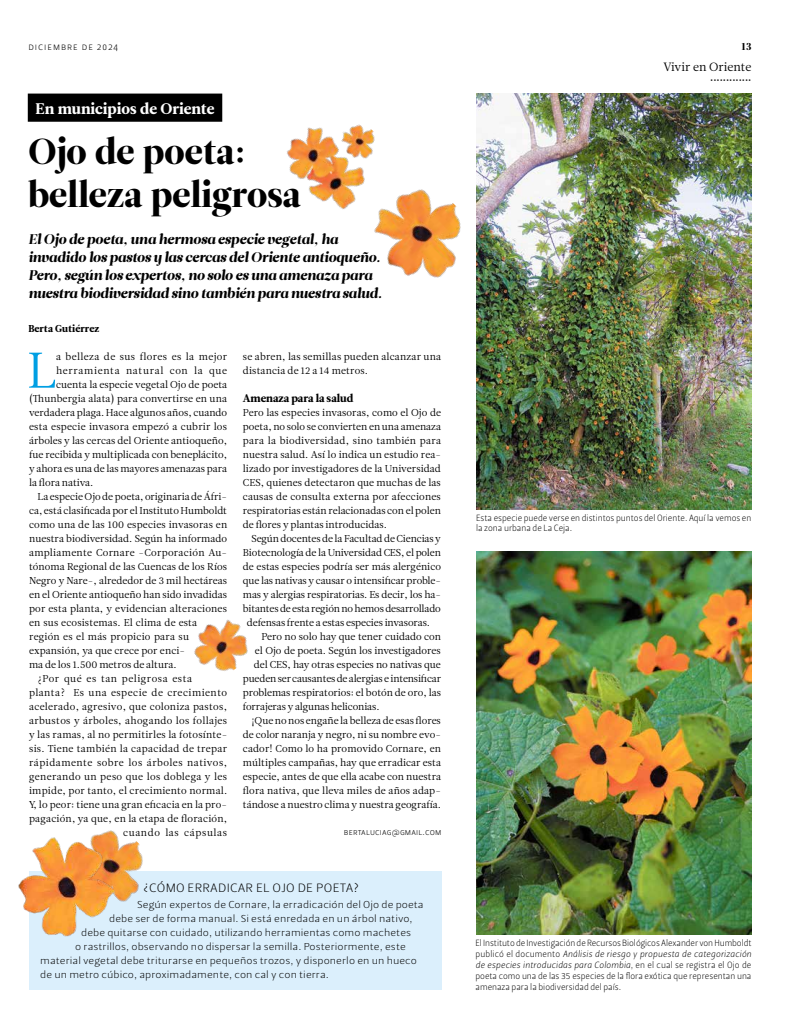
<style>
.page{position:relative;width:794px;height:1035px;background:#fff}
.page>*{position:absolute;margin:0;border:0;box-sizing:border-box;transform-origin:0 0}
.t1{font:50px "Leitura News Roman 1";color:#009fe3}
.t2{font:36px/43.2px "Leitura Display";color:#000}
.t3{font:15.4px "Leitura News Roman 4";color:#fff}
.t4{font:italic 14px/18px "Leitura Display";color:#000}
.t5{font:12px "Leitura Sans Grot 1";letter-spacing:.02em;color:#000;scale:1.15 1}
.t6{font:12px "Leitura News Roman 1";color:#000}
.t7{font:11px "Leitura News Roman 4";color:#000}
.t8{font:10px/14px "Leitura News Roman 1";letter-spacing:.005em;color:#000}
.t9{font:10px "Leitura Sans Grot 1";letter-spacing:.005em;color:#000;scale:1.15 1}
.t10{font:10px "Leitura News Roman 1";letter-spacing:.03em;color:#000}
.t11{font:10px "Leitura News Roman 1";letter-spacing:-.015em;color:#000}
.t12{font:10px "Leitura News Roman 1";letter-spacing:.035em;color:#000}
.t13{font:10px "Leitura News Roman 1";letter-spacing:.05em;color:#000}
.t14{font:10px "Leitura News Roman 1";letter-spacing:.045em;color:#000}
.t15{font:10px "Leitura News Roman 1";letter-spacing:.04em;color:#000}
.t16{font:10px "Leitura News Roman 1";letter-spacing:.025em;color:#000}
.t17{font:10px "Leitura News Roman 1";letter-spacing:.065em;color:#000}
.t18{font:10px "Leitura News Roman 1";letter-spacing:.06em;color:#000}
.t19{font:10px "Leitura Sans Grot 1";letter-spacing:.1em;color:#000}
.t20{font:10px "Leitura News Roman 4";letter-spacing:.01em;color:#000}
.t21{font:10px "Leitura Display";color:#000}
.t22{font:9px/10.8px "Leitura Sans Grot 1";color:#000}
.t23{font:9px/10.8px "Leitura Sans Italic 1";letter-spacing:.015em;color:#000}
.t24{font:9px "Leitura Sans Grot 1";letter-spacing:.02em;color:#000}
.t25{font:8px "Leitura Display";color:#000}
.s1{font-family:"Leitura Sans Grot 1"}
</style>
<div class="page">
<img style="left:476px;top:94px;width:275px;height:415px">
<div style="left:28px;top:94px;width:194px;height:28px;background:#000"></div>
<img style="left:476px;top:551px;width:275px;height:383px">
<div style="left:29px;top:871px;width:412px;height:118px;background:#dbeffc"></div>
<img style="left:374px;top:168px;width:112px;height:132px">
<img style="left:101px;top:830px;width:42px;height:72px">
<img style="left:18px;top:834px;width:95px;height:103px">
<img style="left:287px;top:127px;width:98px;height:95px">
<img style="left:194px;top:619px;width:54px;height:52px">
<img style="left:334px;top:124px;width:50px;height:42px">
<p class="t19" style="left:28px;top:41px;width:91px">diciembre de 2024</p>
<h3 class="t3" style="left:35px;top:99px;width:181px">En municipios de Oriente</h3>
<h2 class="t2" style="left:28px;top:130px;width:274px">Ojo de poeta: belleza peligrosa</h2>
<h3 class="t4" style="left:28px;top:230px;width:355px">El Ojo de poeta, una hermosa especie vegetal, ha invadido los pastos y las cercas del Oriente antioqueño.<br>Pero, según los expertos, no solo es una amenaza para nuestra biodiversidad sino también para nuestra salud.</h3>
<p class="t20" style="left:28px;top:322px;width:72px">Berta Gutiérrez</p>
<h1 class="t1" style="left:27px;top:341px;width:31px">L</h1>
<p class="t15" style="left:56px;top:350px;width:173px">a belleza de sus flores es la mejor</p>
<p class="t17" style="left:56px;top:364px;width:173px">herramienta natural con la que</p>
<p class="t8" style="left:56px;top:377px;width:173px">cuenta la especie vegetal Ojo de poeta</p>
<p class="t8" style="left:29px;top:391px;width:199px">(Thunbergia alata) para convertirse en una</p>
<p class="t8" style="left:29px;top:405px;width:200px">verdadera plaga. Hace algunos años, cuando</p>
<p class="t8" style="left:29px;top:419px;width:199px">esta especie invasora empezó a cubrir los</p>
<p class="t8" style="left:29px;top:433px;width:199px">árboles y las cercas del Oriente antioqueño,</p>
<p class="t8" style="left:29px;top:447px;width:199px">fue recibida y multiplicada con beneplácito,</p>
<p class="t8" style="left:29px;top:461px;width:200px">y ahora es una de las mayores amenazas para</p>
<p class="t8" style="left:29px;top:475px;width:66px">la flora nativa.</p>
<p class="t8" style="left:38px;top:489px;width:191px">La especie Ojo de poeta, originaria de Áfri-</p>
<p class="t8" style="left:29px;top:503px;width:199px">ca, está clasificada por el Instituto Humboldt</p>
<p class="t8" style="left:29px;top:517px;width:200px">como una de las 100 especies invasoras en</p>
<p class="t8" style="left:29px;top:531px;width:200px">nuestra biodiversidad. Según ha informado</p>
<p class="t10" style="left:29px;top:546px;width:200px">ampliamente Cornare -Corporación Au-</p>
<p class="t8" style="left:29px;top:559px;width:199px">tónoma Regional de las Cuencas de los Ríos</p>
<p class="t8" style="left:29px;top:573px;width:200px">Negro y Nare-, alrededor de 3 mil hectáreas</p>
<p class="t8" style="left:29px;top:587px;width:200px">en el Oriente antioqueño han sido invadidas</p>
<p class="t8" style="left:29px;top:601px;width:199px">por esta planta, y evidencian alteraciones</p>
<p class="t8" style="left:29px;top:615px;width:170px">en sus ecosistemas. El clima de esta</p>
<p class="t16" style="left:29px;top:630px;width:161px">región es el más propicio para su</p>
<p class="t8" style="left:29px;top:643px;width:157px">expansión, ya que crece por enci-</p>
<p class="t8" style="left:29px;top:657px;width:149px">ma de los 1.500 metros de altura.</p>
<p class="t13" style="left:38px;top:672px;width:156px">¿Por qué es tan peligrosa esta</p>
<p class="t14" style="left:29px;top:686px;width:200px">planta? Es una especie de crecimiento</p>
<p class="t10" style="left:29px;top:700px;width:200px">acelerado, agresivo, que coloniza pastos,</p>
<p class="t12" style="left:29px;top:714px;width:199px">arbustos y árboles, ahogando los follajes</p>
<p class="t8" style="left:29px;top:727px;width:200px">y las ramas, al no permitirles la fotosínte-</p>
<p class="t10" style="left:29px;top:742px;width:200px">sis. Tiene también la capacidad de trepar</p>
<p class="t13" style="left:29px;top:756px;width:200px">rápidamente sobre los árboles nativos,</p>
<p class="t12" style="left:29px;top:770px;width:200px">generando un peso que los doblega y les</p>
<p class="t8" style="left:29px;top:783px;width:200px">impide, por tanto, el crecimiento normal.</p>
<p class="t8" style="left:29px;top:797px;width:199px">Y, lo peor: tiene una gran eficacia en la pro-</p>
<p class="t8" style="left:29px;top:811px;width:200px">pagación, ya que, en la etapa de floración,</p>
<p class="t18" style="left:123px;top:826px;width:105px">cuando las cápsulas</p>
<p class="t8" style="left:243px;top:349px;width:200px">se abren, las semillas pueden alcanzar una distancia de 12 a 14 metros.</p>
<p class="t7" style="left:243px;top:391px;width:112px">Amenaza para la salud</p>
<p class="t8" style="left:243px;top:405px;width:200px;text-align:justify">Pero las especies invasoras, como el Ojo de poeta, no solo se convierten en una amenaza para la biodiversidad, sino también para nuestra salud. Así lo indica un estudio rea&shy;lizado por investigadores de la Universidad CES, quienes detectaron que muchas de las causas de consulta externa por afecciones respiratorias están relacionadas con el polen de flores y plantas introducidas.</p>
<p class="t8" style="left:251px;top:531px;width:191px">Según docentes de la Facultad de Ciencias y</p>
<p class="t8" style="left:243px;top:545px;width:199px">Biotecnología de la Universidad CES, el polen</p>
<p class="t8" style="left:243px;top:559px;width:200px">de estas especies podría ser más alergénico</p>
<p class="t8" style="left:243px;top:573px;width:199px">que las nativas y causar o intensificar proble-</p>
<p class="t8" style="left:243px;top:587px;width:200px">mas y alergias respiratorias. Es decir, los ha-</p>
<p class="t11" style="left:243px;top:602px;width:199px">bitantes de esta región no hemos desarrollado</p>
<p class="t8" style="left:247px;top:615px;width:185px">defensas frente a estas especies invasoras.</p>
<p class="t8" style="left:261px;top:629px;width:181px">Pero no solo hay que tener cuidado con</p>
<p class="t8" style="left:255px;top:643px;width:187px">el Ojo de poeta. Según los investigadores</p>
<p class="t8" style="left:254px;top:657px;width:188px">del CES, hay otras especies no nativas que</p>
<p class="t11" style="left:243px;top:672px;width:200px">pueden ser causantes de alergias e intensificar</p>
<p class="t8" style="left:243px;top:685px;width:200px">problemas respiratorios: el botón de oro, las</p>
<p class="t8" style="left:243px;top:699px;width:138px">forrajeras y algunas heliconias.</p>
<p class="t8" style="left:251px;top:713px;width:191px">¡Que no nos engañe la belleza de esas flores</p>
<p class="t8" style="left:243px;top:727px;width:199px">de color naranja y negro, ni su nombre evo-</p>
<p class="t8" style="left:243px;top:741px;width:200px">cador! Como lo ha promovido Cornare, en</p>
<p class="t8" style="left:243px;top:755px;width:200px">múltiples campañas, hay que erradicar esta</p>
<p class="t8" style="left:243px;top:769px;width:200px">especie, antes de que ella acabe con nuestra</p>
<p class="t8" style="left:243px;top:783px;width:200px">flora nativa, que lleva miles de años adap-</p>
<p class="t8" style="left:243px;top:797px;width:200px">tándose a nuestro clima y nuestra geografía.</p>
<p class="t24" style="left:344px;top:826px;width:99px">bertaluciag@gmail.com</p>
<p class="t5" style="left:143px;top:880px;width:190px">¿CÓMO ERRADICAR EL OJO DE POETA?</p>
<p class="t9" style="left:137px;top:899px;width:250px">Según expertos de Cornare, la erradicación del Ojo de poeta</p>
<p class="t9" style="left:109px;top:913px;width:265px">debe ser de forma manual. Si está enredada en un árbol nativo,</p>
<p class="t9" style="left:81px;top:927px;width:288px">debe quitarse con cuidado, utilizando herramientas como machetes</p>
<p class="t9" style="left:75px;top:941px;width:289px">o rastrillos, observando no dispersar la semilla. Posteriormente, este</p>
<p class="t9" style="left:40px;top:955px;width:329px">material vegetal debe triturarse en pequeños trozos, y disponerlo en un hueco</p>
<p class="t9" style="left:40px;top:969px;width:253px">de un metro cúbico, aproximadamente, con cal y con tierra.</p>
<p class="t21" style="left:741px;top:41px;width:11px">13</p>
<p class="t6" style="left:663px;top:60px;width:89px">Vivir en Oriente</p>
<p class="t25" style="left:710px;top:75px;width:43px">•••••••••••••</p>
<p class="t22" style="left:476px;top:512px;width:277px">Esta especie puede verse en distintos puntos del Oriente. Aquí la vemos en la zona urbana de La Ceja.</p>
<p class="t22" style="left:475px;top:938px;width:277px">El Instituto de Investigación de Recursos Biológicos Alexander von Humboldt</p>
<p class="t23" style="left:475px;top:949px;width:277px"><span class="s1">publicó el documento</span> Análisis de riesgo y propuesta de categorización de especies introducidas para Colombia<span class="s1">, en el cual se registra el Ojo de</span></p>
<p class="t22" style="left:475px;top:970px;width:277px">poeta como una de las 35 especies de la flora exótica que representan una amenaza para la biodiversidad del país.</p>
</div>
